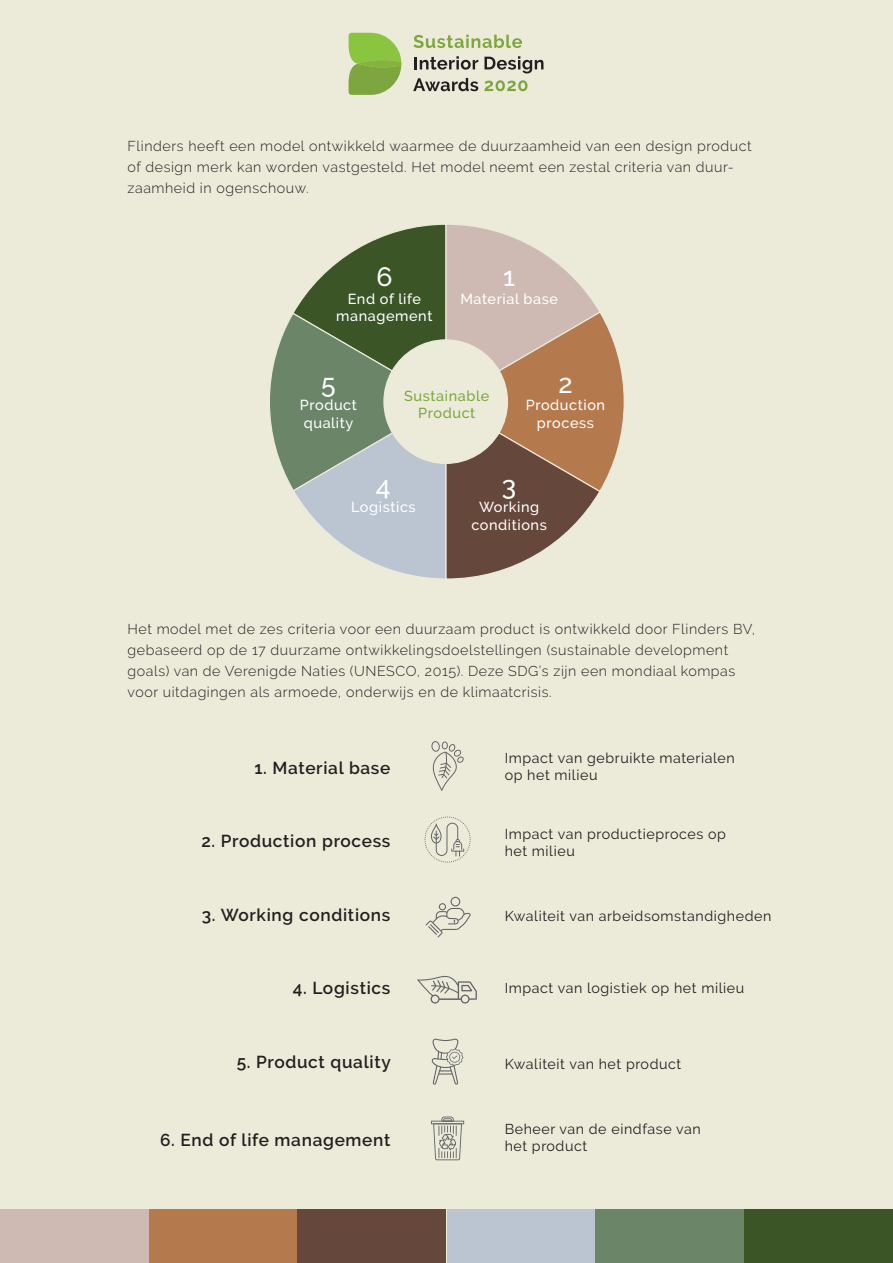
<style>
.page{position:relative;width:893px;height:1263px;background:#ecebda}
.page>*{position:absolute;margin:0;border:0;box-sizing:border-box;transform-origin:0 0}
.t1{font:500 26.55px "Raleway";color:#fff}
.t2{font:600 17.25px "Raleway";letter-spacing:.04em;color:#231f20}
.t3{font:500 14.4px/17.4px "Raleway";letter-spacing:.04em;color:#fff;text-align:center}
.t4{font:500 14.4px/17.4px "Raleway";letter-spacing:.04em;color:#7ea640;text-align:center}
.t5{font:300 14.25px/21px "Raleway";letter-spacing:.04em;color:#231f20}
.t6{font:14.25px/17.1px "Raleway";letter-spacing:.04em;color:#231f20}
</style>
<div class="page">
<div style="left:0;top:1210px;width:149px;height:53px;background:#cfbab3"></div>
<div style="left:149px;top:1210px;width:148px;height:53px;background:#b5794e"></div>
<div style="left:297px;top:1210px;width:149px;height:53px;background:#66473b"></div>
<div style="left:447px;top:1210px;width:149px;height:53px;background:#bac5d1"></div>
<div style="left:596px;top:1210px;width:148px;height:53px;background:#6b8569"></div>
<div style="left:744px;top:1210px;width:149px;height:53px;background:#3b5527"></div>
<svg style="left:413px;top:35px;width:109px;height:13px"></svg>
<svg style="left:414px;top:56px;width:64px;height:14px"></svg>
<svg style="left:484px;top:56px;width:59px;height:17px"></svg>
<svg style="left:413px;top:78px;width:65px;height:13px"></svg>
<svg style="left:484px;top:80px;width:44px;height:11px"></svg>
<svg style="left:349px;top:33px;width:52px;height:62px"></svg>
<svg style="left:270px;top:224px;width:354px;height:355px"></svg>
<svg style="left:431px;top:741px;width:33px;height:50px"></svg>
<svg style="left:424px;top:816px;width:47px;height:47px"></svg>
<hr style="left:431px;top:1121px;width:33px;height:3px;background:#636366">
<svg style="left:433px;top:1116px;width:29px;height:44px"></svg>
<svg style="left:425px;top:897px;width:46px;height:40px"></svg>
<svg style="left:432px;top:1038px;width:31px;height:47px"></svg>
<svg style="left:417px;top:975px;width:60px;height:28px"></svg>
<p class="t5" style="left:128px;top:135px;width:626px">Flinders heeft een model ontwikkeld waarmee de duurzaamheid van een design product of design merk kan worden vastgesteld. Het model neemt een zestal criteria van duur&shy;zaamheid in ogenschouw.</p>
<h1 class="t1" style="left:376px;top:262px;width:18px">6</h1>
<p class="t3" style="left:336px;top:290px;width:98px">End of life management</p>
<h1 class="t1" style="left:503px;top:262px;width:13px">1</h1>
<p class="t3" style="left:460px;top:290px;width:99px">Material base</p>
<h1 class="t1" style="left:321px;top:368px;width:16px">5</h1>
<p class="t3" style="left:300px;top:397px;width:59px;text-align:left">Product quality</p>
<p class="t4" style="left:404px;top:387px;width:87px">Sustainable<br>Product</p>
<h1 class="t1" style="left:558px;top:368px;width:16px">2</h1>
<p class="t3" style="left:526px;top:397px;width:81px">Production process</p>
<h1 class="t1" style="left:376px;top:470px;width:16px">4</h1>
<p class="t3" style="left:351px;top:499px;width:66px">Logistics</p>
<h1 class="t1" style="left:502px;top:470px;width:16px">3</h1>
<p class="t3" style="left:471px;top:499px;width:77px">Working conditions</p>
<p class="t5" style="left:128px;top:618px;width:629px">Het model met de zes criteria voor een duurzaam product is ontwikkeld door Flinders BV, gebaseerd op de 17 duurzame ontwikkelingsdoelstellingen (sustainable development goals) van de Verenigde Naties (UNESCO, 2015). Deze SDG’s zijn een mondiaal kompas voor uitdagingen als armoede, onderwijs en de klimaatcrisis.</p>
<p class="t2" style="left:254px;top:758px;width:138px">1. Material base</p>
<p class="t2" style="left:201px;top:831px;width:191px">2. Production process</p>
<p class="t6" style="left:505px;top:749px;width:232px">Impact van gebruikte materialen op het milieu</p>
<p class="t6" style="left:505px;top:825px;width:223px">Impact van productieproces op het milieu</p>
<p class="t2" style="left:202px;top:905px;width:190px">3. Working conditions</p>
<p class="t6" style="left:505px;top:907px;width:268px">Kwaliteit van arbeidsomstandigheden</p>
<p class="t2" style="left:293px;top:978px;width:99px">4. Logistics</p>
<p class="t6" style="left:505px;top:979px;width:241px">Impact van logistiek op het milieu</p>
<p class="t2" style="left:237px;top:1052px;width:156px">5. Product quality</p>
<p class="t6" style="left:505px;top:1056px;width:178px">Kwaliteit van het product</p>
<p class="t6" style="left:505px;top:1120px;width:198px">Beheer van de eindfase van</p>
<p class="t2" style="left:160px;top:1130px;width:232px">6. End of life management</p>
<p class="t6" style="left:505px;top:1138px;width:84px">het product</p>
</div>
